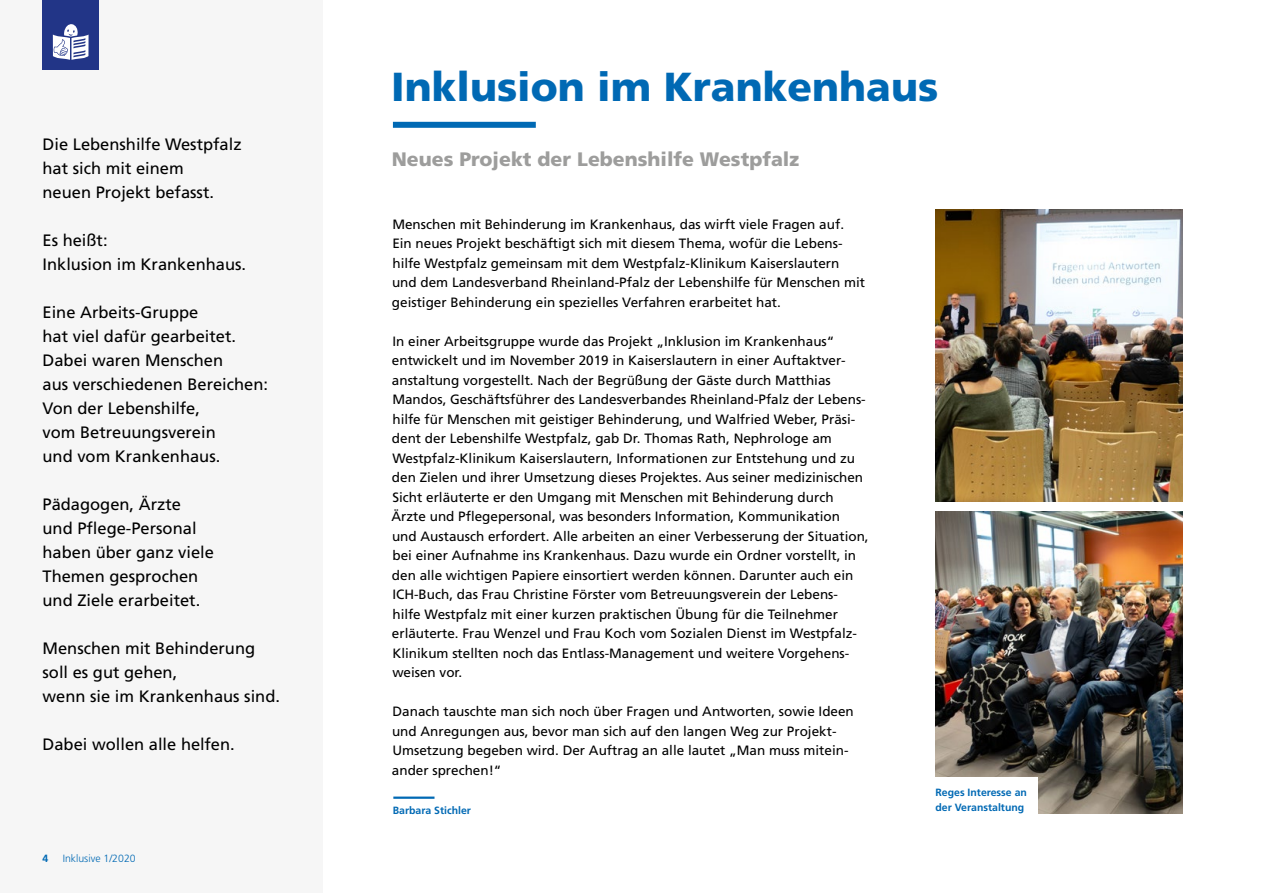
<style>
.page{position:relative;width:1263px;height:893px;background:#fff}
.page>*{position:absolute;margin:0;border:0;box-sizing:border-box;transform-origin:0 0}
.t1{font:900 40.5px "Frutiger LT Pro";color:#0069b4}
.t2{font:900 19.5px "Frutiger LT Pro";color:#9d9d9c}
.t3{font:16.5px/24px "Frutiger LT Pro";color:#000}
.t4{font:13.5px/19.5px "Frutiger LT Pro";color:#000}
.t5{font:700 10.5px/15px "Frutiger LT Pro";color:#0069b4}
.t6{font:300 10.5px "Frutiger LT Pro";color:#0069b4}
</style>
<div class="page">
<div style="left:0;top:0;width:323px;height:893px;background:#f6f6f6"></div>
<div style="left:43px;top:0;width:56px;height:70px;background:#223587"></div>
<svg style="left:53px;top:24px;width:36px;height:36px"></svg>
<div style="left:393px;top:122px;width:143px;height:6px;background:#0069b4"></div>
<hr style="left:393px;top:796px;width:41px;height:3px;background:#0069b4">
<img style="left:935px;top:209px;width:247px;height:293px">
<img style="left:935px;top:511px;width:247px;height:303px">
<div style="left:925px;top:777px;width:113px;height:45px;background:#fff"></div>
<p class="t3" style="left:43px;top:133px;width:201px">Die Lebenshilfe Westpfalz hat sich mit einem<br>neuen Projekt befasst.</p>
<p class="t3" style="left:43px;top:229px;width:205px">Es heißt:<br>Inklusion im Krankenhaus.</p>
<p class="t3" style="left:43px;top:301px;width:227px">Eine Arbeits-Gruppe<br>hat viel dafür gearbeitet.<br>Dabei waren Menschen<br>aus verschiedenen Bereichen:<br>Von der Lebenshilfe,<br>vom Betreuungsverein<br>und vom Krankenhaus.</p>
<p class="t3" style="left:43px;top:493px;width:173px">Pädagogen, Ärzte und Pflege-Personal haben über ganz viele<br>Themen gesprochen und Ziele erarbeitet.</p>
<p class="t3" style="left:43px;top:637px;width:239px">Menschen mit Behinderung soll es gut gehen,<br>wenn sie im Krankenhaus sind.</p>
<p class="t3" style="left:43px;top:733px;width:194px">Dabei wollen alle helfen.</p>
<p class="t5" style="left:43px;top:851px;width:7px">4</p>
<p class="t6" style="left:63px;top:852px;width:74px">Inklusive 1/2020</p>
<h1 class="t1" style="left:391px;top:62px;width:548px">Inklusion im Krankenhaus</h1>
<h2 class="t2" style="left:392px;top:147px;width:409px">Neues Projekt der Lebenshilfe Westpfalz</h2>
<p class="t4" style="left:392px;top:214px;width:475px">Menschen mit Behinderung im Krankenhaus, das wirft viele Fragen auf.<br>Ein neues Projekt beschäftigt sich mit diesem Thema, wofür die Lebens&shy;hilfe Westpfalz gemeinsam mit dem Westpfalz-Klinikum Kaiserslautern und dem Landesverband Rheinland-Pfalz der Lebenshilfe für Menschen mit geistiger Behinderung ein spezielles Verfahren erarbeitet hat.</p>
<p class="t4" style="left:391px;top:331px;width:479px">In einer Arbeitsgruppe wurde das Projekt „Inklusion im Krankenhaus“ entwickelt und im November 2019 in Kaiserslautern in einer Auftaktver&shy;anstaltung vorgestellt. Nach der Begrüßung der Gäste durch Matthias Mandos, Geschäftsführer des Landesverbandes Rheinland-Pfalz der Lebens&shy;hilfe für Menschen mit geistiger Behinderung, und Walfried Weber, Präsi&shy;dent der Lebenshilfe Westpfalz, gab Dr. Thomas Rath, Nephrologe am Westpfalz-Klinikum Kaiserslautern, Informationen zur Entstehung und zu den Zielen und ihrer Umsetzung dieses Projektes. Aus seiner medizinischen Sicht erläuterte er den Umgang mit Menschen mit Behinderung durch Ärzte und Pflegepersonal, was besonders Information, Kommunikation<br>und Austausch erfordert. Alle arbeiten an einer Verbesserung der Situation, bei einer Aufnahme ins Krankenhaus. Dazu wurde ein Ordner vorstellt, in den alle wichtigen Papiere einsortiert werden können. Darunter auch ein ICH-Buch, das Frau Christine Förster vom Betreuungsverein der Lebens&shy;hilfe Westpfalz mit einer kurzen praktischen Übung für die Teilnehmer erläuterte. Frau Wenzel und Frau Koch vom Sozialen Dienst im Westpfalz-Klinikum stellten noch das Entlass-Management und weitere Vorgehens&shy;weisen vor.</p>
<p class="t4" style="left:392px;top:702px;width:463px">Danach tauschte man sich noch über Fragen und Antworten, sowie Ideen und Anregungen aus, bevor man sich auf den langen Weg zur Projekt-Umsetzung begeben wird. Der Auftrag an alle lautet „Man muss mitein&shy;ander sprechen!“</p>
<p class="t5" style="left:393px;top:802px;width:80px">Barbara Stichler</p>
<p class="t5" style="left:935px;top:785px;width:93px">Reges Interesse an der Veranstaltung</p>
</div>
